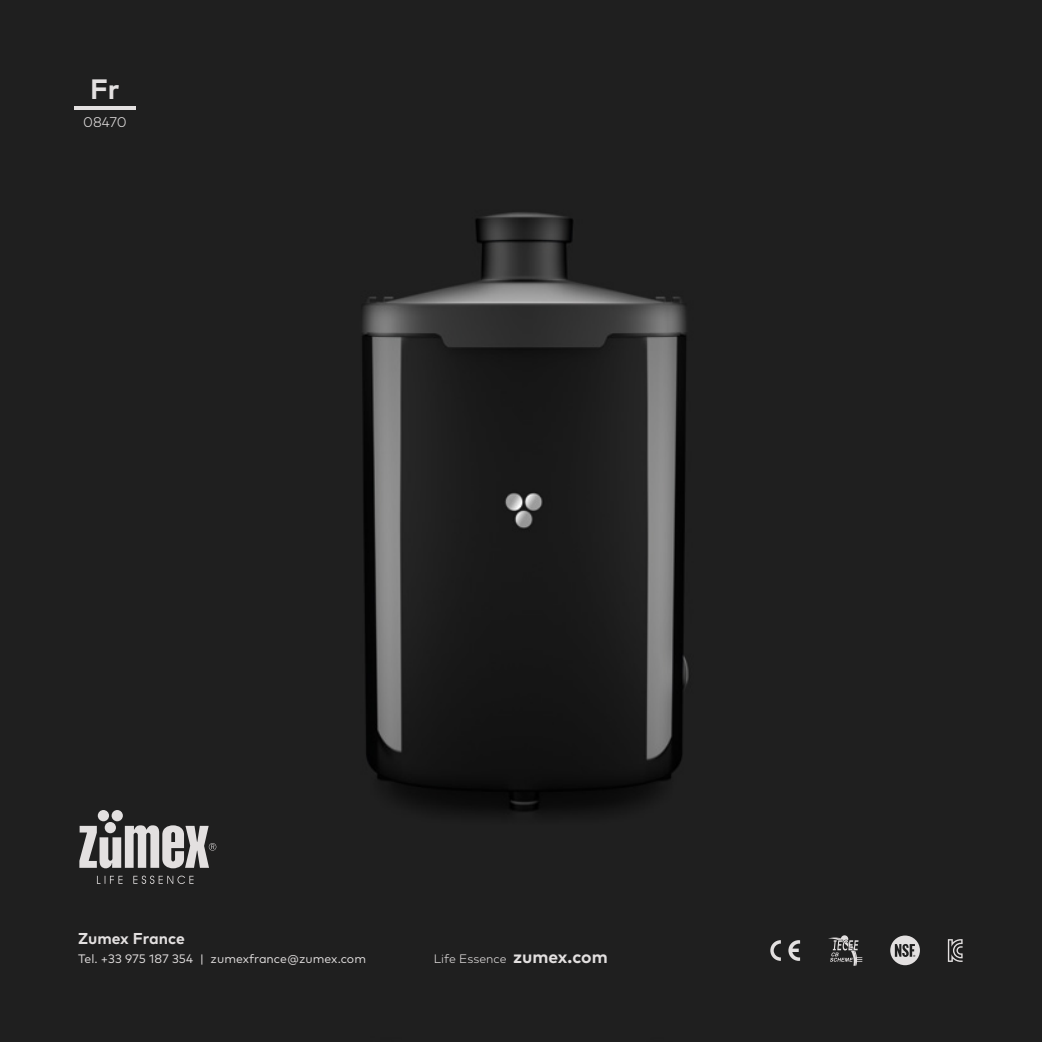
<style>
.page{position:relative;width:1042px;height:1042px;background:#fff}
.page>*{position:absolute;margin:0;border:0;box-sizing:border-box;transform-origin:0 0}
.t1{font:700 28px "Mark Pro";color:#e3e0e0}
.t2{font:700 15.75px "Mark Pro";letter-spacing:-.005em;color:#e3e0e0}
.t3{font:300 14px "Mark Pro";letter-spacing:-.015em;color:#e3e0e0}
.t4{font:12.25px "Mark Pro";color:#e3e0e0}
.t5{font:300 12.25px "Mark Pro";color:#e3e0e0}
.s1{font-weight:700;font-size:17.5px}
</style>
<div class="page">
<img style="left:0;top:0;width:1042px;height:1042px">
<svg style="left:79px;top:810px;width:137px;height:74px;background:#6d6c6c"></svg>
<hr style="left:74px;top:107px;width:61px;height:3px;background:#e3e0e0">
<svg style="left:770px;top:940px;width:11px;height:21px"></svg>
<svg style="left:788px;top:940px;width:12px;height:21px"></svg>
<svg style="left:890px;top:935px;width:30px;height:30px"></svg>
<svg style="left:948px;top:939px;width:14px;height:23px"></svg>
<svg style="left:828px;top:935px;width:34px;height:30px"></svg>
<p class="t1" style="left:90px;top:68px;width:31px">Fr</p>
<p class="t3" style="left:83px;top:112px;width:45px">08470</p>
<p class="t2" style="left:78px;top:926px;width:108px">Zumex France</p>
<p class="t4" style="left:78px;top:949px;width:289px">Tel. +33 975 187 354 | zumexfrance@zumex.com</p>
<p class="t5" style="left:434px;top:949px;width:175px">Life Essence <span class="s1">zumex.com</span></p>
</div>
